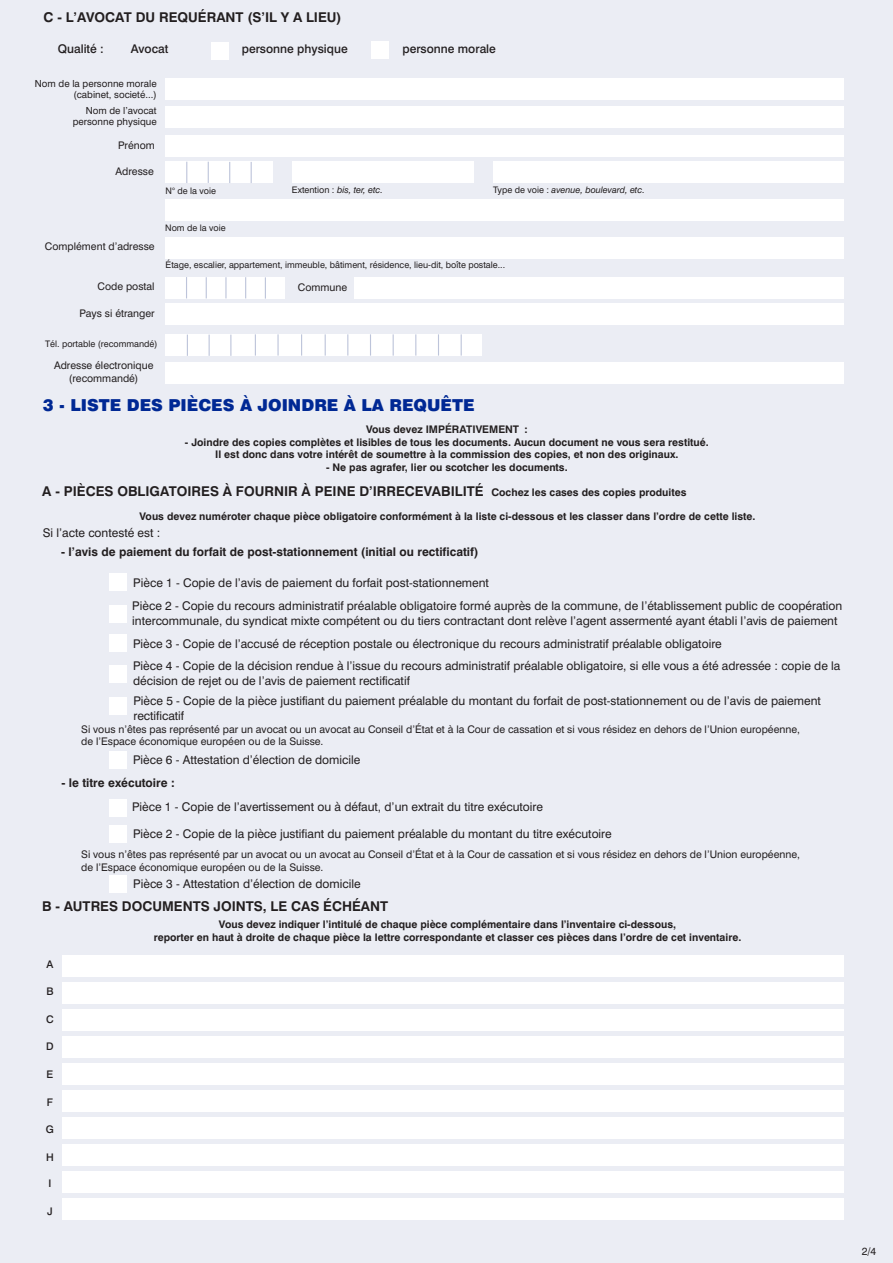
<style>
.page{position:relative;width:893px;height:1263px;background:#ebedf4}
.page>*{position:absolute;margin:0;border:0;box-sizing:border-box;transform-origin:0 0}
.t1{font:900 16.5px "Swiss 721 BT";color:#002894}
.t2{font:700 13.5px "Swiss 721 BT";color:#231f20}
.t3{font:12px/23.5px "Swiss 721 BT";color:#231f20}
.t4{font:700 12px "Swiss 721 BT";color:#231f20}
.t5{font:500 12px "Swiss 721 BT";color:#231f20}
.t6{font:700 10.5px/12.6px "Swiss 721 BT";color:#231f20;text-align:center}
.t7{font:10.5px/12.6px "Swiss 721 BT";color:#231f20}
.t8{font:500 10.5px "Swiss 721 BT";color:#231f20}
.t9{font:9.75px/11.7px "Swiss 721 BT";color:#231f20;text-align:right}
.t10{font:9px "Swiss 721 BT";color:#231f20}
.t11{font:italic 9px "Swiss 721 BT";color:#231f20}
.s1{font-style:normal}
.s2{font-size:10.5px}
</style>
<div class="page">
<div style="left:211px;top:43px;width:17px;height:17px;background:#fff"></div>
<div style="left:109px;top:573px;width:17px;height:17px;background:#fff"></div>
<div style="left:109px;top:605px;width:17px;height:17px;background:#fff"></div>
<div style="left:109px;top:634px;width:17px;height:17px;background:#fff"></div>
<div style="left:109px;top:665px;width:17px;height:17px;background:#fff"></div>
<div style="left:110px;top:697px;width:17px;height:17px;background:#fff"></div>
<div style="left:109px;top:800px;width:17px;height:17px;background:#fff"></div>
<div style="left:109px;top:826px;width:17px;height:17px;background:#fff"></div>
<div style="left:62px;top:956px;width:782px;height:21px;background:#fff"></div>
<div style="left:62px;top:983px;width:782px;height:21px;background:#fff"></div>
<div style="left:62px;top:1010px;width:782px;height:21px;background:#fff"></div>
<div style="left:62px;top:1037px;width:782px;height:21px;background:#fff"></div>
<div style="left:62px;top:1064px;width:782px;height:21px;background:#fff"></div>
<div style="left:62px;top:1091px;width:782px;height:21px;background:#fff"></div>
<div style="left:62px;top:1118px;width:782px;height:21px;background:#fff"></div>
<div style="left:62px;top:1145px;width:782px;height:21px;background:#fff"></div>
<div style="left:62px;top:1172px;width:782px;height:21px;background:#fff"></div>
<div style="left:62px;top:1199px;width:782px;height:21px;background:#fff"></div>
<div style="left:165px;top:199px;width:679px;height:22px;background:#fff"></div>
<div style="left:165px;top:304px;width:679px;height:21px;background:#fff"></div>
<div style="left:165px;top:78px;width:679px;height:21px;background:#fff"></div>
<div style="left:165px;top:237px;width:679px;height:21px;background:#fff"></div>
<div style="left:166px;top:135px;width:678px;height:22px;background:#fff"></div>
<div style="left:165px;top:362px;width:679px;height:21px;background:#fff"></div>
<div style="left:109px;top:751px;width:17px;height:17px;background:#fff"></div>
<div style="left:110px;top:876px;width:17px;height:17px;background:#fff"></div>
<div style="left:372px;top:41px;width:17px;height:17px;background:#fff"></div>
<div style="left:165px;top:107px;width:679px;height:21px;background:#fff"></div>
<div style="left:493px;top:162px;width:351px;height:21px;background:#fff"></div>
<div style="left:292px;top:162px;width:182px;height:21px;background:#fff"></div>
<div style="left:166px;top:162px;width:107px;height:21px;background:#fff"></div>
<svg style="left:186px;top:162px;width:1px;height:21px"></svg>
<svg style="left:208px;top:162px;width:1px;height:21px"></svg>
<svg style="left:229px;top:162px;width:1px;height:21px"></svg>
<svg style="left:251px;top:162px;width:1px;height:21px"></svg>
<div style="left:354px;top:277px;width:490px;height:22px;background:#fff"></div>
<div style="left:165px;top:277px;width:120px;height:21px;background:#fff"></div>
<svg style="left:186px;top:277px;width:1px;height:21px"></svg>
<svg style="left:206px;top:277px;width:1px;height:21px"></svg>
<hr style="left:225px;top:277px;width:2px;height:21px;background:#bdc4da">
<svg style="left:245px;top:277px;width:1px;height:21px"></svg>
<svg style="left:265px;top:277px;width:1px;height:22px"></svg>
<div style="left:165px;top:334px;width:317px;height:22px;background:#fff"></div>
<hr style="left:277px;top:334px;width:2px;height:22px;background:#bdc4da">
<svg style="left:301px;top:334px;width:1px;height:22px"></svg>
<svg style="left:325px;top:334px;width:1px;height:22px"></svg>
<svg style="left:347px;top:334px;width:1px;height:22px"></svg>
<svg style="left:370px;top:334px;width:1px;height:22px"></svg>
<svg style="left:393px;top:334px;width:1px;height:22px"></svg>
<svg style="left:415px;top:334px;width:1px;height:22px"></svg>
<svg style="left:438px;top:334px;width:1px;height:22px"></svg>
<svg style="left:461px;top:334px;width:1px;height:22px"></svg>
<svg style="left:255px;top:334px;width:1px;height:22px"></svg>
<svg style="left:230px;top:335px;width:1px;height:21px"></svg>
<svg style="left:209px;top:335px;width:1px;height:21px"></svg>
<svg style="left:187px;top:335px;width:1px;height:21px"></svg>
<p class="t2" style="left:43px;top:12px;width:300px">C - L’AVOCAT DU REQUÉRANT (S’IL Y A LIEU)</p>
<p class="t5" style="left:58px;top:45px;width:48px">Qualité :</p>
<p class="t5" style="left:131px;top:45px;width:39px">Avocat</p>
<p class="t5" style="left:242px;top:45px;width:107px">personne physique</p>
<p class="t9" style="left:35px;top:78px;width:123px">Nom de la personne morale (cabinet, societé...)</p>
<p class="t9" style="left:73px;top:105px;width:85px">Nom de l’avocat personne physique</p>
<p class="t7" style="left:118px;top:140px;width:38px">Prénom</p>
<p class="t7" style="left:116px;top:166px;width:40px">Adresse</p>
<p class="t5" style="left:402px;top:45px;width:95px">personne morale</p>
<p class="t7" style="left:45px;top:241px;width:111px">Complément d’adresse</p>
<p class="t10" style="left:166px;top:187px;width:52px">N° de la voie</p>
<p class="t11" style="left:292px;top:186px;width:93px"><span class="s1">Extention :</span> bis, ter, etc.</p>
<p class="t11" style="left:493px;top:186px;width:153px"><span class="s1">Type de voie :</span> avenue, boulevard, etc.</p>
<p class="t10" style="left:165px;top:225px;width:62px">Nom de la voie</p>
<p class="t10" style="left:166px;top:262px;width:341px">Étage, escalier, appartement, immeuble, bâtiment, résidence, lieu-dit, boîte postale...</p>
<p class="t7" style="left:98px;top:281px;width:59px">Code postal</p>
<p class="t7" style="left:298px;top:282px;width:51px">Commune</p>
<p class="t7" style="left:79px;top:308px;width:77px">Pays si étranger</p>
<p class="t10" style="left:45px;top:340px;width:114px">Tél. portable (recommandé)</p>
<p class="t7" style="left:54px;top:360px;width:101px;text-align:center">Adresse électronique (recommandé)</p>
<h1 class="t1" style="left:43px;top:399px;width:433px">3 - LISTE DES PIÈCES À JOINDRE À LA REQUÊTE</h1>
<p class="t6" style="left:366px;top:424px;width:163px">Vous devez IMPÉRATIVEMENT :</p>
<p class="t6" style="left:185px;top:437px;width:525px">- Joindre des copies complètes et lisibles de tous les documents. Aucun document ne vous sera restitué.<br>Il est donc dans votre intérêt de soumettre à la commission des copies, et non des originaux.</p>
<p class="t6" style="left:326px;top:462px;width:243px">- Ne pas agrafer, lier ou scotcher les documents.</p>
<p class="t2" style="left:42px;top:486px;width:646px">A - PIÈCES OBLIGATOIRES À FOURNIR À PEINE D’IRRECEVABILITÉ <span class="s2">Cochez les cases des copies produites</span></p>
<p class="t6" style="left:140px;top:511px;width:617px">Vous devez numéroter chaque pièce obligatoire conformément à la liste ci-dessous et les classer dans l’ordre de cette liste.</p>
<p class="t3" style="left:43px;top:522px;width:119px">Si l’acte contesté est :</p>
<p class="t4" style="left:61px;top:547px;width:419px">- l’avis de paiement du forfait de post-stationnement (initial ou rectificatif)</p>
<p class="t3" style="left:132px;top:572px;width:712px">Pièce 1 - Copie de l’avis de paiement du forfait post-stationnement<br>Pièce 2 - Copie du recours administratif préalable obligatoire formé auprès de la commune, de l’établissement public de coopération</p>
<p class="t3" style="left:132px;top:610px;width:707px">intercommunale, du syndicat mixte compétent ou du tiers contractant dont relève l’agent assermenté ayant établi l’avis de paiement<br>Pièce 3 - Copie de l’accusé de réception postale ou électronique du recours administratif préalable obligatoire</p>
<p class="t3" style="left:133px;top:660px;width:709px;line-height:14.4px">Pièce 4 - Copie de la décision rendue à l’issue du recours administratif préalable obligatoire, si elle vous a été adressée : copie de la décision de rejet ou de l’avis de paiement rectificatif</p>
<p class="t3" style="left:133px;top:695px;width:689px;line-height:14.4px">Pièce 5 - Copie de la pièce justifiant du paiement préalable du montant du forfait de post-stationnement ou de l’avis de paiement rectificatif</p>
<p class="t7" style="left:81px;top:723px;width:720px">Si vous n’êtes pas représenté par un avocat ou un avocat au Conseil d’État et à la Cour de cassation et si vous résidez en dehors de l’Union européenne, de l’Espace économique européen ou de la Suisse.</p>
<p class="t3" style="left:133px;top:749px;width:229px">Pièce 6 - Attestation d’élection de domicile</p>
<p class="t4" style="left:61px;top:779px;width:115px">- le titre exécutoire :</p>
<p class="t3" style="left:132px;top:796px;width:413px">Pièce 1 - Copie de l’avertissement ou à défaut, d’un extrait du titre exécutoire</p>
<p class="t3" style="left:133px;top:823px;width:480px">Pièce 2 - Copie de la pièce justifiant du paiement préalable du montant du titre exécutoire</p>
<p class="t7" style="left:81px;top:849px;width:720px">Si vous n’êtes pas représenté par un avocat ou un avocat au Conseil d’État et à la Cour de cassation et si vous résidez en dehors de l’Union européenne, de l’Espace économique européen ou de la Suisse.</p>
<p class="t3" style="left:133px;top:873px;width:229px">Pièce 3 - Attestation d’élection de domicile</p>
<p class="t2" style="left:42px;top:901px;width:347px">B - AUTRES DOCUMENTS JOINTS, LE CAS ÉCHÉANT</p>
<p class="t8" style="left:47px;top:960px;width:8px">A</p>
<p class="t8" style="left:46px;top:988px;width:9px">B</p>
<p class="t8" style="left:46px;top:1015px;width:9px">C</p>
<p class="t8" style="left:46px;top:1043px;width:9px">D</p>
<p class="t8" style="left:47px;top:1070px;width:8px">E</p>
<p class="t8" style="left:47px;top:1098px;width:8px">F</p>
<p class="t8" style="left:46px;top:1126px;width:10px">G</p>
<p class="t8" style="left:46px;top:1153px;width:9px">H</p>
<p class="t8" style="left:49px;top:1179px;width:4px">I</p>
<p class="t8" style="left:47px;top:1207px;width:7px">J</p>
<p class="t6" style="left:154px;top:919px;width:589px">Vous devez indiquer l’intitulé de chaque pièce complémentaire dans l’inventaire ci-dessous,<br>reporter en haut à droite de chaque pièce la lettre correspondante et classer ces pièces dans l’ordre de cet inventaire.</p>
<p class="t7" style="left:862px;top:1246px;width:16px">2/4</p>
</div>
